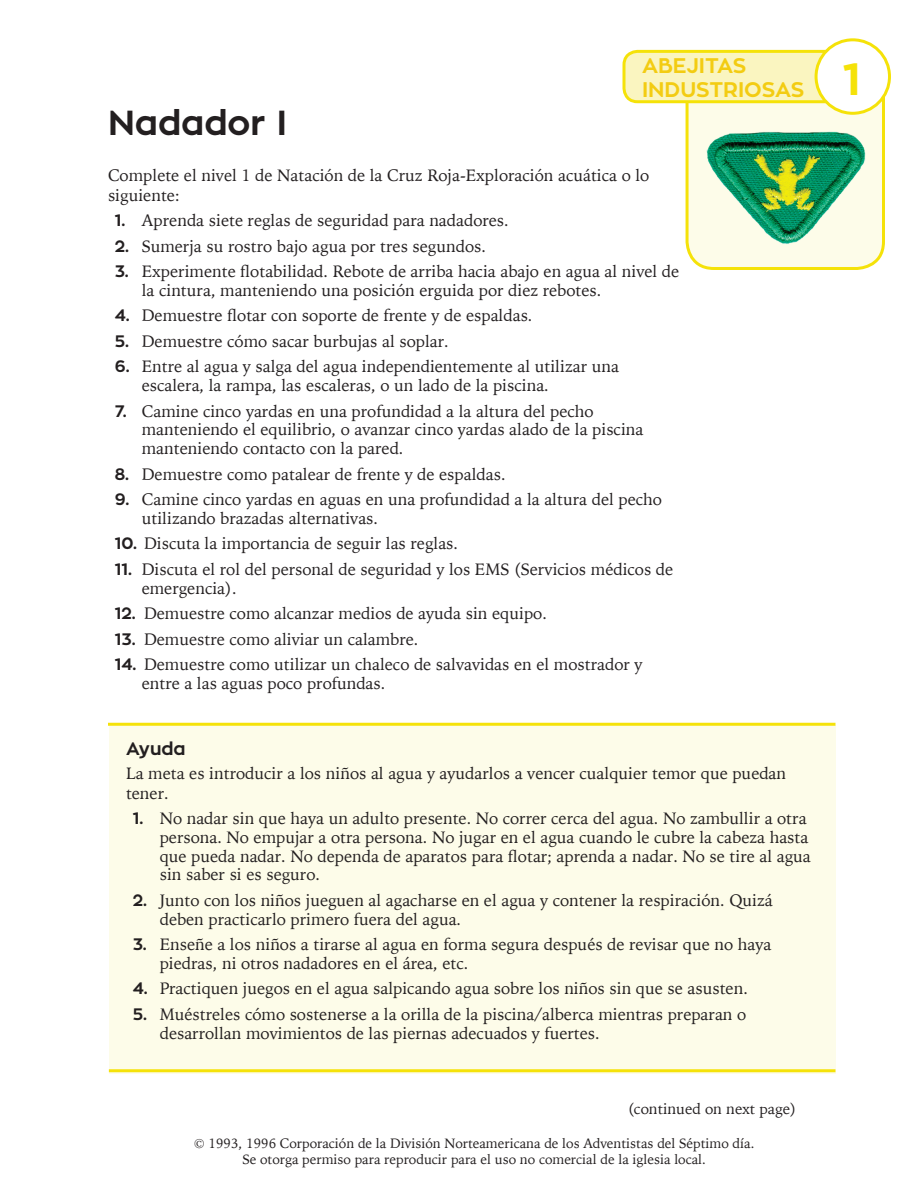
<style>
.page{position:relative;width:918px;height:1188px;background:#fff}
.page>*{position:absolute;margin:0;border:0;box-sizing:border-box;transform-origin:0 0}
.t1{font:700 34.5px "Zona Pro";color:#231f20}
.t2{font:700 21px/24px "Zona Pro";color:#f3cc12}
.t3{font:700 18px "Zona Pro";color:#231f20}
.t4{font:16.5px/18.8px "Iowan Old Style";color:#231f20}
.t5{font:15px "Iowan Old Style";color:#231f20}
.t6{font:13.5px/16.2px "Iowan Old Style";color:#231f20;text-align:center}
.s1{font-size:45px;color:#f5e209}
.s2{font-family:"Zona Pro";font-weight:700}
</style>
<div class="page">
<div style="left:109px;top:726px;width:726px;height:348px;background:#fdfce9"></div>
<hr style="left:108px;top:723px;width:727px;height:3px;background:#f5e209">
<hr style="left:109px;top:1069px;width:726px;height:3px;background:#f5e209">
<svg style="left:622px;top:48px;width:265px;height:70px;background:#faf5b9"></svg>
<div style="left:816px;top:40px;width:74px;height:73px;background:#fff;border-radius:50%"></div>
<div style="left:815px;top:38px;width:76px;height:77px;border:3px solid #f5e209;border-radius:50%"></div>
<img style="left:685px;top:118px;width:200px;height:152px">
<p class="t2" style="left:642px;top:54px;width:221px">ABEJITAS<br>INDUSTRIOSAS <span class="s1">1</span></p>
<h1 class="t1" style="left:108px;top:100px;width:180px">Nadador I</h1>
<p class="t4" style="left:108px;top:165px;width:543px;line-height:19.5px">Complete el nivel 1 de Natación de la Cruz Roja-Exploración acuática o lo siguiente:</p>
<p class="t4" style="left:115px;top:210px;width:396px"><span class="s2">1.</span> Aprenda siete reglas de seguridad para nadadores.</p>
<p class="t4" style="left:115px;top:236px;width:373px"><span class="s2">2.</span> Sumerja su rostro bajo agua por tres segundos.</p>
<p class="t4" style="left:142px;top:261px;width:539px;text-indent:-27px"><span class="s2">3.</span> Experimente flotabilidad. Rebote de arriba hacia abajo en agua al nivel de la cintura, manteniendo una posición erguida por diez rebotes.</p>
<p class="t4" style="left:115px;top:306px;width:419px"><span class="s2">4.</span> Demuestre flotar con soporte de frente y de espaldas.</p>
<p class="t4" style="left:115px;top:331px;width:336px"><span class="s2">5.</span> Demuestre cómo sacar burbujas al soplar.</p>
<p class="t4" style="left:142px;top:357px;width:479px;text-indent:-27px"><span class="s2">6.</span> Entre al agua y salga del agua independientemente al utilizar una escalera, la rampa, las escaleras, o un lado de la piscina.</p>
<p class="t4" style="left:142px;top:401px;width:503px;text-indent:-27px"><span class="s2">7.</span> Camine cinco yardas en una profundidad a la altura del pecho manteniendo el equilibrio, o avanzar cinco yardas alado de la piscina manteniendo contacto con la pared.</p>
<p class="t4" style="left:115px;top:464px;width:392px"><span class="s2">8.</span> Demuestre como patalear de frente y de espaldas.</p>
<p class="t4" style="left:142px;top:489px;width:522px;text-indent:-27px"><span class="s2">9.</span> Camine cinco yardas en aguas en una profundidad a la altura del pecho utilizando brazadas alternativas.</p>
<p class="t4" style="left:115px;top:534px;width:345px"><span class="s2">10.</span> Discuta la importancia de seguir las reglas.</p>
<p class="t4" style="left:142px;top:559px;width:533px;text-indent:-27px"><span class="s2">11.</span> Discuta el rol del personal de seguridad y los EMS (Servicios médicos de emergencia).</p>
<p class="t4" style="left:115px;top:603px;width:434px"><span class="s2">12.</span> Demuestre como alcanzar medios de ayuda sin equipo.</p>
<p class="t4" style="left:115px;top:629px;width:305px"><span class="s2">13.</span> Demuestre como aliviar un calambre.</p>
<p class="t4" style="left:142px;top:654px;width:502px;text-indent:-27px"><span class="s2">14.</span> Demuestre como utilizar un chaleco de salvavidas en el mostrador y entre a las aguas poco profundas.</p>
<p class="t3" style="left:126px;top:737px;width:61px">Ayuda</p>
<p class="t4" style="left:126px;top:763px;width:662px;line-height:19.5px">La meta es introducir a los niños al agua y ayudarlos a vencer cualquier temor que puedan tener.</p>
<p class="t4" style="left:160px;top:808px;width:653px;text-indent:-27px"><span class="s2">1.</span> No nadar sin que haya un adulto presente. No correr cerca del agua. No zambullir a otra persona. No empujar a otra persona. No jugar en el agua cuando le cubre la cabeza hasta que pueda nadar. No dependa de aparatos para flotar; aprenda a nadar. No se tire al agua sin saber si es seguro.</p>
<p class="t4" style="left:160px;top:890px;width:615px;text-indent:-27px"><span class="s2">2.</span> Junto con los niños jueguen al agacharse en el agua y contener la respiración. Quizá deben practicarlo primero fuera del agua.</p>
<p class="t4" style="left:160px;top:934px;width:613px;text-indent:-27px"><span class="s2">3.</span> Enseñe a los niños a tirarse al agua en forma segura después de revisar que no haya piedras, ni otros nadadores en el área, etc.</p>
<p class="t4" style="left:133px;top:979px;width:617px"><span class="s2">4.</span> Practiquen juegos en el agua salpicando agua sobre los niños sin que se asusten.</p>
<p class="t4" style="left:160px;top:1004px;width:588px;text-indent:-27px"><span class="s2">5.</span> Muéstreles cómo sostenerse a la orilla de la piscina/alberca mientras preparan o desarrollan movimientos de las piernas adecuados y fuertes.</p>
<p class="t5" style="left:628px;top:1095px;width:170px">(continued on next page)</p>
<p class="t6" style="left:194px;top:1135px;width:562px">© 1993, 1996 Corporación de la División Norteamericana de los Adventistas del Séptimo día.<br>Se otorga permiso para reproducir para el uso no comercial de la iglesia local.</p>
</div>
